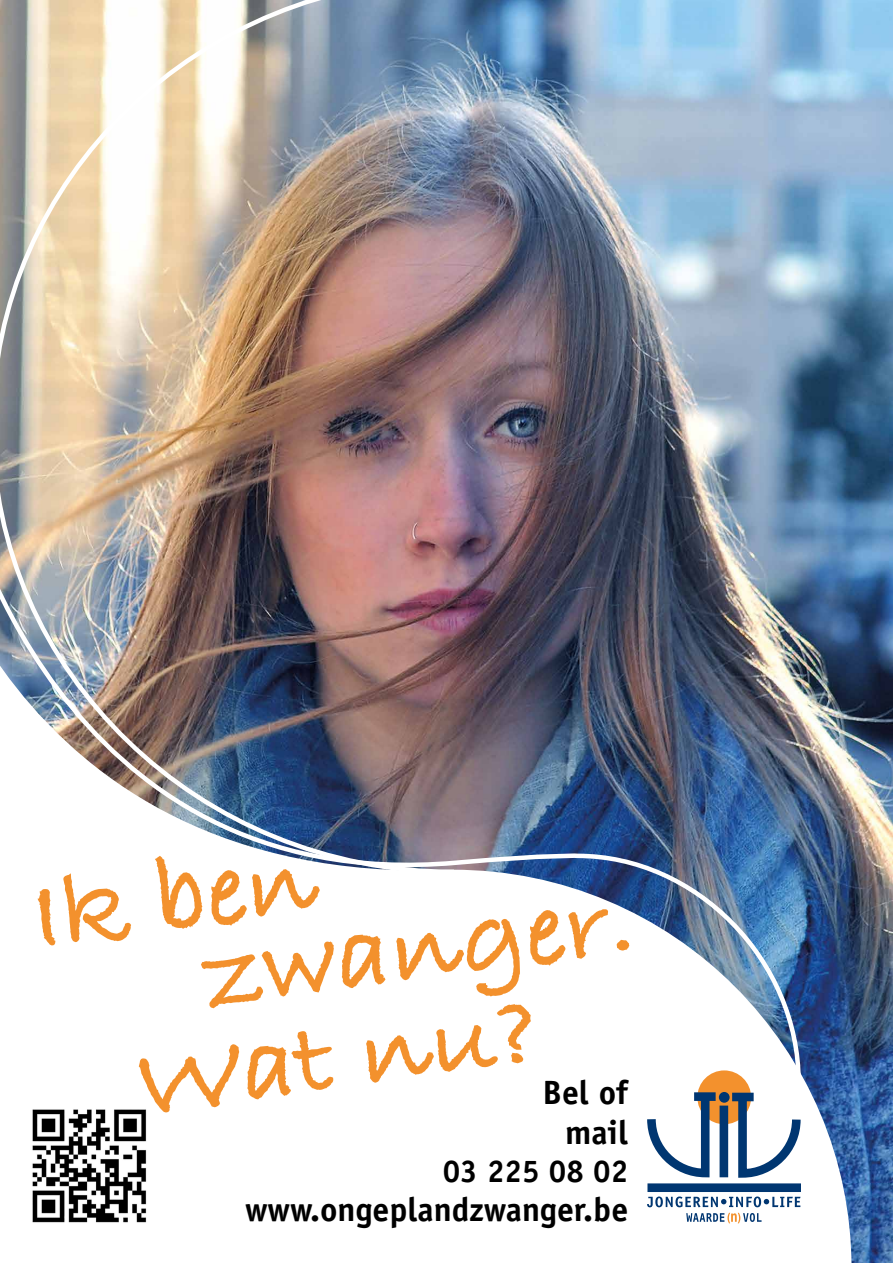
<style>
.page{position:relative;width:893px;height:1263px;background:#fff}
.page>*{position:absolute;margin:0;border:0;box-sizing:border-box;transform-origin:0 0}
.t1{font:700 106.88px/83.6px "Bradley Hand ITCTT";color:#f3912d}
.t2{font:700 33.75px/40.5px "Officina Sans";color:#000;text-align:right}
.t3{font:700 31.5px "Officina Sans";color:#000}
</style>
<div class="page">
<img style="left:458px;top:0;width:435px;height:1263px">
<img style="left:458px;top:485px;width:345px;height:385px">
<svg style="left:458px;top:870px;width:393px;height:393px"></svg>
<div style="left:697px;top:1070px;width:54px;height:54px;background:#f3912d;border-radius:50%"></div>
<svg style="left:643px;top:1088px;width:71px;height:93px"></svg>
<div style="left:694px;top:1092px;width:22px;height:9px;background:#003671"></div>
<svg style="left:734px;top:1088px;width:71px;height:94px"></svg>
<div style="left:732px;top:1093px;width:22px;height:8px;background:#003671"></div>
<div style="left:720px;top:1105px;width:8px;height:72px;background:#003671"></div>
<div style="left:719px;top:1092px;width:11px;height:11px;background:#003671;border-radius:50%"></div>
<div style="left:647px;top:1183px;width:154px;height:9px;background:#003671"></div>
<svg style="left:647px;top:1196px;width:153px;height:11px"></svg>
<svg style="left:686px;top:1213px;width:75px;height:10px"></svg>
<img style="left:32px;top:1109px;width:115px;height:114px">
<img style="left:0;top:0;width:458px;height:870px">
<h1 class="t1" style="left:187px;top:848px;width:435px;text-indent:-163px;rotate:-8deg">Ik ben zwanger.</h1>
<h1 class="t1" style="left:130px;top:1039px;width:406px;rotate:-8deg">Wat nu?</h1>
<p class="t2" style="left:543px;top:1071px;width:87px">Bel of mail</p>
<p class="t3" style="left:443px;top:1151px;width:187px">03 225 08 02</p>
<p class="t2" style="left:245px;top:1189px;width:385px">www.ongeplandzwanger.be</p>
</div>
